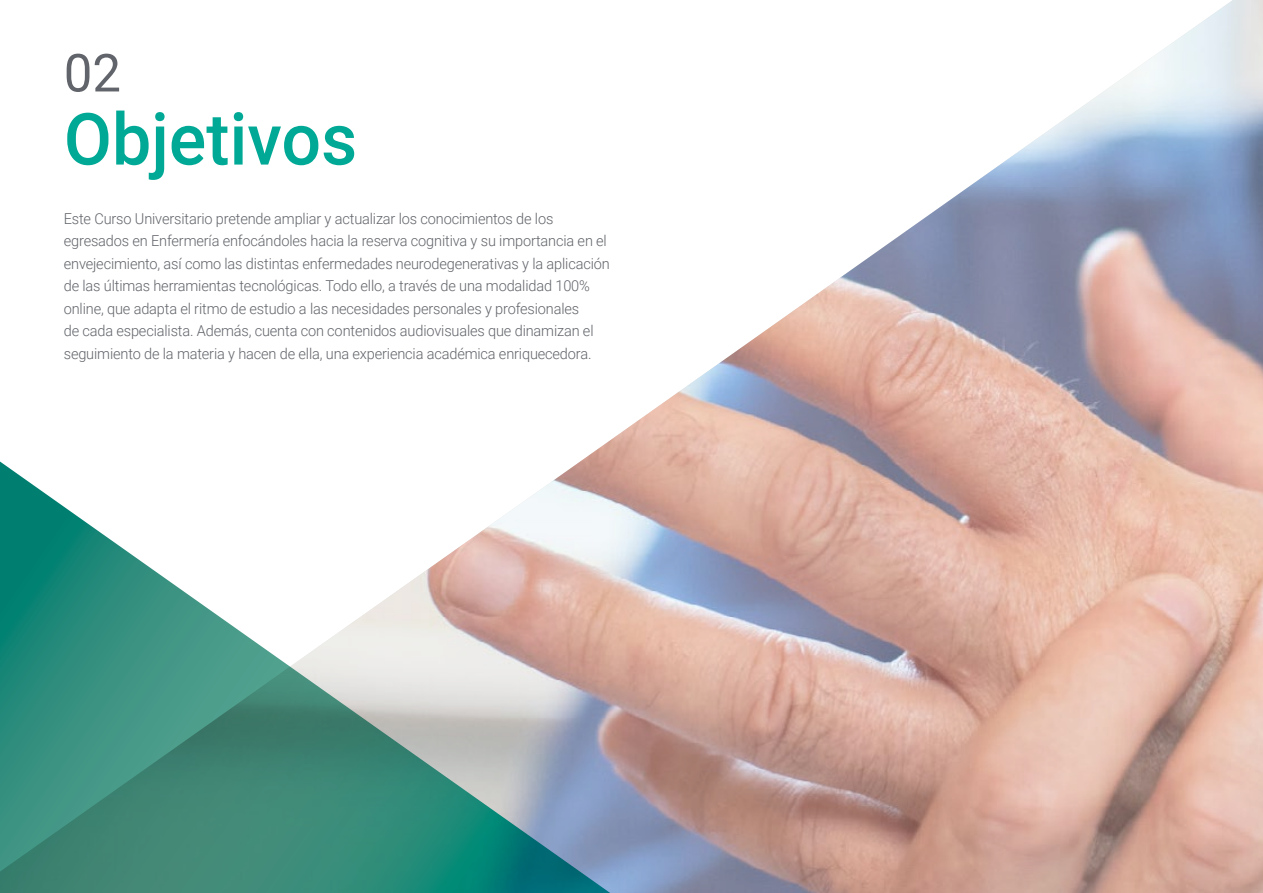
<style>
.page{position:relative;width:1263px;height:893px;background:#fff}
.page>*{position:absolute;margin:0;border:0;box-sizing:border-box;transform-origin:0 0}
.t1{font:500 72px "Roboto";color:#00a996}
.t2{font:52.5px "Roboto";color:#61646a}
.t3{font:300 15px/22.5px "Roboto";letter-spacing:-.01em;color:#61646a}
</style>
<div class="page">
<img style="left:602px;top:0;width:661px;height:893px">
<svg style="left:0;top:446px;width:640px;height:447px"></svg>
<h2 class="t2" style="left:64px;top:36px;width:59px">02</h2>
<h1 class="t1" style="left:64px;top:89px;width:295px">Objetivos</h1>
<p class="t3" style="left:64px;top:207px;width:547px">Este Curso Universitario pretende ampliar y actualizar los conocimientos de los egresados en Enfermería enfocándoles hacia la reserva cognitiva y su importancia en el envejecimiento, así como las distintas enfermedades neurodegenerativas y la aplicación de las últimas herramientas tecnológicas. Todo ello, a través de una modalidad 100% online, que adapta el ritmo de estudio a las necesidades personales y profesionales<br>de cada especialista. Además, cuenta con contenidos audiovisuales que dinamizan el seguimiento de la materia y hacen de ella, una experiencia académica enriquecedora.</p>
</div>
